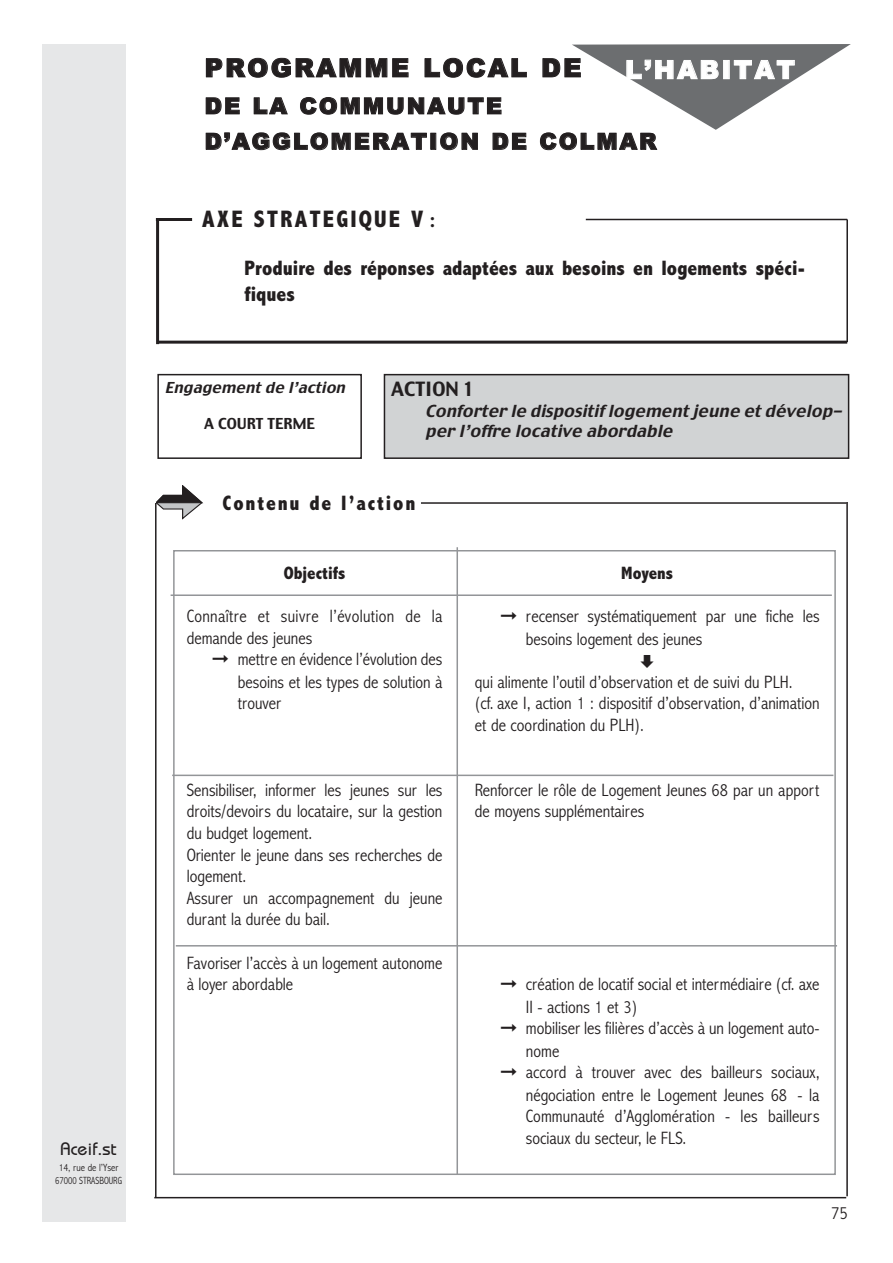
<style>
.page{position:relative;width:893px;height:1263px;background:#fff}
.page>*{position:absolute;margin:0;border:0;box-sizing:border-box;transform-origin:0 0}
.t1{font:900 25.5px "Arial";letter-spacing:.085em;color:#231f20}
.t2{font:900 25.5px "Arial";letter-spacing:.09em;color:#fff}
.t3{font:800 condensed 24px "Abadi";letter-spacing:.09em;color:#231f20}
.t4{font:900 22.5px/35.5px "Arial";letter-spacing:.085em;color:#231f20}
.t5{font:800 condensed 21px/25.2px "Abadi";color:#231f20}
.t6{font:800 condensed 21px "Abadi";letter-spacing:.09em;color:#231f20}
.t7{font:19.5px "Charcoal";color:#231f20}
.t8{font:300 condensed 18px/21.6px "Abadi";color:#231f20}
.t9{font:300 condensed 18px/21.6px "Abadi";letter-spacing:.02em;color:#231f20}
.t10{font:800 condensed 18px "Abadi";color:#231f20}
.t11{font:500 18px "Bauhaus";color:#231f20}
.t12{font:italic 16.5px/19.8px "Charcoal";color:#231f20}
.t13{font:italic 15px "Charcoal";color:#231f20}
.t14{font:15px "Charcoal";color:#231f20}
.t15{font:300 condensed 10.5px/12.6px "Abadi";color:#231f20;text-align:center}
.s1{font-size:21px}
</style>
<div class="page">
<svg style="left:156px;top:486px;width:47px;height:32px"></svg>
<hr style="left:155px;top:503px;width:1px;height:694px;background:#231f20">
<hr style="left:154px;top:1197px;width:692px;height:1px;background:#231f20">
<hr style="left:846px;top:502px;width:1px;height:694px;background:#231f20">
<hr style="left:421px;top:502px;width:425px;height:2px;background:#231f20">
<svg style="left:572px;top:44px;width:278px;height:86px"></svg>
<div style="left:43px;top:44px;width:83px;height:1178px;background:#e6e7e8"></div>
<div style="left:384px;top:375px;width:464px;height:83px;background:#d1d3d4"></div>
<div style="left:384px;top:374px;width:465px;height:85px;border:2px solid #231f20"></div>
<div style="left:157px;top:374px;width:205px;height:85px;border:2px solid #231f20"></div>
<hr style="left:156px;top:218px;width:36px;height:3px;background:#231f20">
<hr style="left:156px;top:220px;width:3px;height:124px;background:#231f20">
<hr style="left:158px;top:341px;width:689px;height:3px;background:#231f20">
<hr style="left:846px;top:220px;width:2px;height:122px;background:#231f20">
<hr style="left:585px;top:219px;width:262px;height:1px;background:#231f20">
<hr style="left:171px;top:594px;width:660px;height:2px;background:#939598">
<hr style="left:172px;top:775px;width:661px;height:1px;background:#939598">
<hr style="left:176px;top:945px;width:661px;height:2px;background:#939598">
<hr style="left:456px;top:547px;width:2px;height:627px;background:#939598">
<p class="t11" style="left:61px;top:1143px;width:57px">Aceif.st</p>
<p class="t15" style="left:55px;top:1163px;width:68px">14, rue de l’Yser<br>67000 STRASBOURG</p>
<h1 class="t1" style="left:204px;top:59px;width:378px">PROGRAMME LOCAL DE</h1>
<p class="t4" style="left:204px;top:90px;width:453px">DE LA COMMUNAUTE<br>D’AGGLOMERATION DE COLMAR</p>
<h1 class="t2" style="left:625px;top:60px;width:171px">L’HABITAT</h1>
<h2 class="t3" style="left:202px;top:211px;width:235px">AXE STRATEGIQUE V <span class="s1">:</span></h2>
<p class="t5" style="left:245px;top:258px;width:562px">Produire des réponses adaptées aux besoins en logements spéci&shy;fiques</p>
<p class="t13" style="left:165px;top:382px;width:185px">Engagement de l’action</p>
<p class="t14" style="left:204px;top:418px;width:112px">A COURT TERME</p>
<p class="t7" style="left:391px;top:382px;width:86px">ACTION 1</p>
<p class="t12" style="left:425px;top:403px;width:421px">Conforter le dispositif logement jeune et dévelop&shy;per l’offre locative abordable</p>
<p class="t6" style="left:222px;top:496px;width:194px">Contenu de l’action</p>
<p class="t10" style="left:284px;top:567px;width:63px">Objectifs</p>
<p class="t9" style="left:187px;top:607px;width:257px">Connaître et suivre l’évolution de la demande des jeunes</p>
<p class="t8" style="left:238px;top:650px;width:206px;line-height:22px;text-align:justify;text-indent:-26px">➞ mettre en évidence l’évolution des besoins et les types de solution à trouver</p>
<p class="t8" style="left:187px;top:781px;width:257px">Sensibiliser, informer les jeunes sur les droits/devoirs du locataire, sur la gestion du budget logement.<br>Orienter le jeune dans ses recherches de logement.<br>Assurer un accompagnement du jeune durant la durée du bail.</p>
<p class="t8" style="left:187px;top:954px;width:257px">Favoriser l’accès à un logement autonome à loyer abordable</p>
<p class="t10" style="left:621px;top:567px;width:53px">Moyens</p>
<p class="t8" style="left:526px;top:607px;width:295px;line-height:22.5px;text-indent:-26px">➞ recenser systématiquement par une fiche les besoins logement des jeunes</p>
<p class="t8" style="left:475px;top:673px;width:346px">qui alimente l’outil d’observation et de suivi du PLH.<br>(cf. axe I, action 1 : dispositif d’observation, d’animation et de coordination du PLH).</p>
<p class="t8" style="left:475px;top:781px;width:346px">Renforcer le rôle de Logement Jeunes 68 par un apport de moyens supplémentaires</p>
<p class="t8" style="left:500px;top:975px;width:321px">➞ création de locatif social et intermédiaire (cf. axe</p>
<p class="t8" style="left:526px;top:998px;width:113px">II - actions 1 et 3)</p>
<p class="t8" style="left:500px;top:1019px;width:321px">➞ mobiliser les filières d’accès à un logement auto-</p>
<p class="t8" style="left:526px;top:1042px;width:35px">nome</p>
<p class="t8" style="left:500px;top:1064px;width:321px">➞ accord à trouver avec des bailleurs sociaux,</p>
<p class="t8" style="left:526px;top:1086px;width:295px">négociation entre le Logement Jeunes 68 - la</p>
<p class="t8" style="left:526px;top:1108px;width:295px">Communauté d’Agglomération - les bailleurs</p>
<p class="t8" style="left:526px;top:1129px;width:162px">sociaux du secteur, le FLS.</p>
<p class="t8" style="left:831px;top:1204px;width:18px">75</p>
</div>
